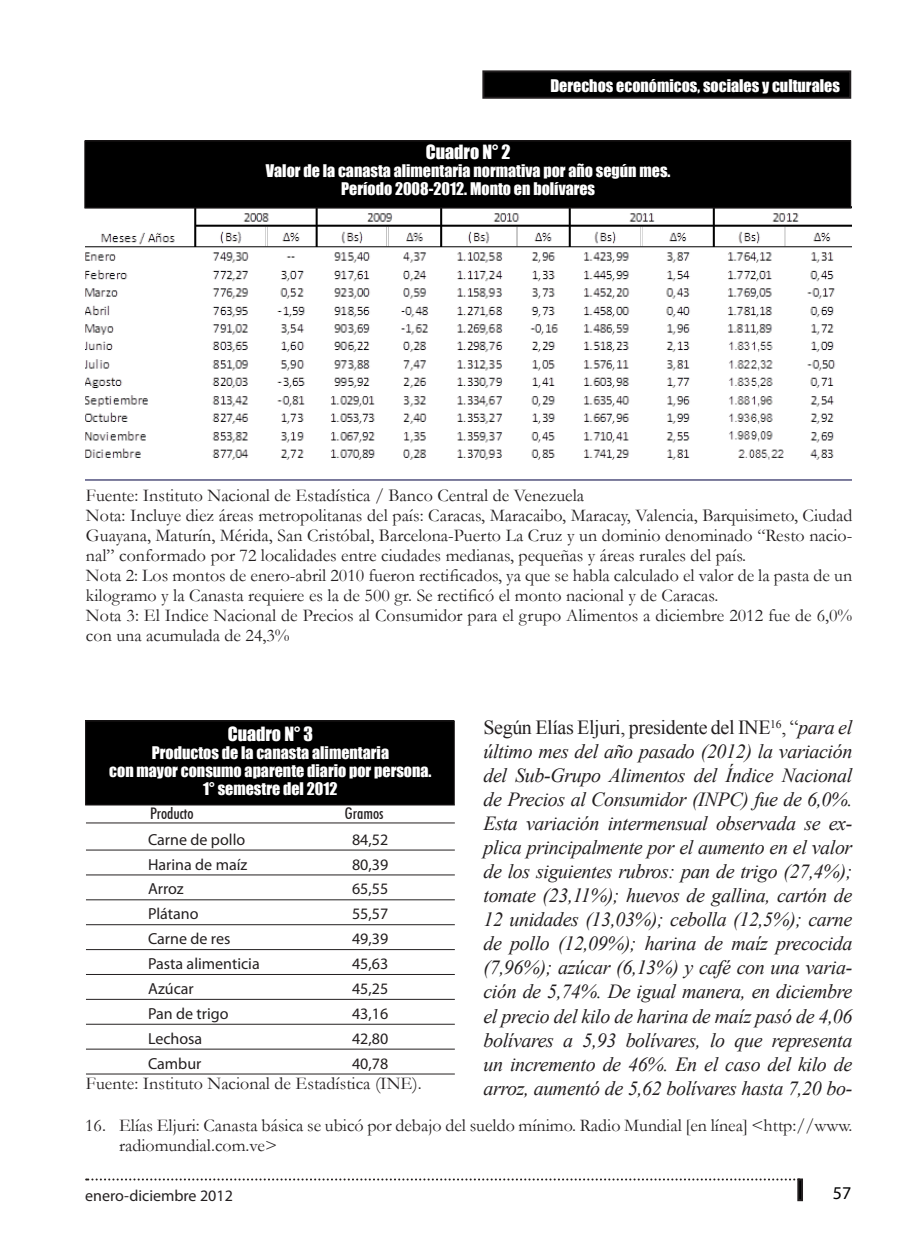
<style>
.page{position:relative;width:908px;height:1248px;background:#fff}
.page>*{position:absolute;margin:0;border:0;box-sizing:border-box;transform-origin:0 0}
.Fuente{font:italic 20px/24px "Times New Roman";letter-spacing:-.02em;color:#231f20;text-align:justify}
.Fuente-2{font:18px/20px "Garamond";color:#231f20}
.Pie_de_página{font:18px/20px "Garamond";color:#231f20}
.Tabla_Subtítulos{font:18px "Impact";color:#fff}
.t1{font:18px "Myriad Pro";color:#000}
.Tabla_título{font:16px/18px "Impact";color:#fff;text-align:center}
.Tabla{font:16px "Myriad Pro";color:#231f20}
.Tabla_Subtítulos-2{font:500 condensed 16px "Futura BT";color:#231f20}
.s1{font-style:normal}
</style>
<div class="page">
<div style="left:483px;top:71px;width:366px;height:27px;background:#000"></div>
<div style="left:482px;top:70px;width:368px;height:29px;border:2px solid #231f20"></div>
<svg style="left:86px;top:1178px;width:710px;height:2px"></svg>
<div style="left:797px;top:1178px;width:5px;height:22px;border:2px solid #231f20"></div>
<img style="left:85px;top:208px;width:765px;height:273px">
<div style="left:85px;top:141px;width:765px;height:67px;background:#000"></div>
<div style="left:84px;top:140px;width:766px;height:68px;border:1px solid #231f20"></div>
<hr style="left:86px;top:849px;width:368px;height:1px;background:#231f20">
<hr style="left:86px;top:874px;width:368px;height:1px;background:#231f20">
<hr style="left:86px;top:899px;width:368px;height:1px;background:#231f20">
<hr style="left:86px;top:924px;width:368px;height:1px;background:#231f20">
<hr style="left:86px;top:949px;width:368px;height:1px;background:#231f20">
<hr style="left:86px;top:974px;width:368px;height:1px;background:#231f20">
<hr style="left:86px;top:998px;width:368px;height:1px;background:#231f20">
<hr style="left:86px;top:1023px;width:368px;height:1px;background:#231f20">
<hr style="left:86px;top:1048px;width:368px;height:1px;background:#231f20">
<hr style="left:86px;top:1073px;width:368px;height:1px;background:#231f20">
<hr style="left:86px;top:822px;width:368px;height:1px;background:#231f20">
<div style="left:86px;top:720px;width:368px;height:85px;background:#000"></div>
<div style="left:85px;top:720px;width:369px;height:85px;border:1px solid #231f20"></div>
<p class="Tabla_título" style="left:550px;top:76px;width:291px">Derechos económicos, sociales y culturales</p>
<p class="Tabla_Subtítulos" style="left:425px;top:138px;width:86px">Cuadro N° 2</p>
<p class="Tabla_título" style="left:266px;top:161px;width:406px">Valor de la canasta alimentaria normativa por año según mes.</p>
<p class="Tabla_título" style="left:341px;top:179px;width:255px">Período 2008-2012. Monto en bolívares</p>
<p class="Fuente-2" style="left:86px;top:485px;width:499px">Fuente: Instituto Nacional de Estadística / Banco Central de Venezuela</p>
<p class="Fuente-2" style="left:86px;top:505px;width:767px;text-align:justify">Nota: Incluye diez áreas metropolitanas del país: Caracas, Maracaibo, Maracay, Valencia, Barquisimeto, Ciudad Guayana, Maturín, Mérida, San Cristóbal, Barcelona-Puerto La Cruz y un dominio denominado “Resto nacio&shy;nal” conformado por 72 localidades entre ciudades medianas, pequeñas y áreas rurales del país.</p>
<p class="Fuente-2" style="left:86px;top:565px;width:767px">Nota 2: Los montos de enero-abril 2010 fueron rectificados, ya que se habla calculado el valor de la pasta de un kilogramo y la Canasta requiere es la de 500 gr. Se rectificó el monto nacional y de Caracas.</p>
<p class="Fuente-2" style="left:86px;top:605px;width:767px">Nota 3: El Indice Nacional de Precios al Consumidor para el grupo Alimentos a diciembre 2012 fue de 6,0% con una acumulada de 24,3%</p>
<p class="Tabla_Subtítulos" style="left:227px;top:719px;width:87px">Cuadro N° 3</p>
<p class="Tabla_título" style="left:109px;top:742px;width:324px">Productos de la canasta alimentaria<br>con mayor consumo aparente diario por persona.</p>
<p class="Tabla_título" style="left:203px;top:778px;width:136px">1° semestre del 2012</p>
<p class="Tabla_Subtítulos-2" style="left:150px;top:803px;width:45px">Producto</p>
<p class="Tabla_Subtítulos-2" style="left:345px;top:803px;width:40px">Gramos</p>
<p class="Tabla" style="left:148px;top:829px;width:99px">Carne de pollo</p>
<p class="Tabla" style="left:352px;top:829px;width:38px">84,52</p>
<p class="Tabla" style="left:148px;top:854px;width:101px">Harina de maíz</p>
<p class="Tabla" style="left:352px;top:854px;width:38px">80,39</p>
<p class="Tabla" style="left:148px;top:879px;width:37px">Arroz</p>
<p class="Tabla" style="left:352px;top:879px;width:38px">65,55</p>
<p class="Tabla" style="left:148px;top:904px;width:52px">Plátano</p>
<p class="Tabla" style="left:352px;top:904px;width:38px">55,57</p>
<p class="Tabla" style="left:148px;top:928px;width:84px">Carne de res</p>
<p class="Tabla" style="left:352px;top:928px;width:38px">49,39</p>
<p class="Tabla" style="left:148px;top:953px;width:113px">Pasta alimenticia</p>
<p class="Tabla" style="left:352px;top:953px;width:38px">45,63</p>
<p class="Tabla" style="left:148px;top:978px;width:47px">Azúcar</p>
<p class="Tabla" style="left:352px;top:978px;width:38px">45,25</p>
<p class="Tabla" style="left:148px;top:1003px;width:82px">Pan de trigo</p>
<p class="Tabla" style="left:352px;top:1003px;width:38px">43,16</p>
<p class="Tabla" style="left:148px;top:1028px;width:56px">Lechosa</p>
<p class="Tabla" style="left:352px;top:1028px;width:38px">42,80</p>
<p class="Tabla" style="left:148px;top:1053px;width:55px">Cambur</p>
<p class="Tabla" style="left:352px;top:1053px;width:38px">40,78</p>
<p class="Fuente-2" style="left:86px;top:1072px;width:337px">Fuente: Instituto Nacional de Estadística (INE).</p>
<p class="Fuente" style="left:483px;top:715px;width:370px"><span class="s1">Según Elías Eljuri, presidente del INE</span><sup>16</sup><span class="s1">, “</span>para el último mes del año pasado (2012) la variación del Sub-Grupo Alimentos del Índice Nacional de Precios al Consumidor (INPC) fue de 6,0%.<br>Esta variación intermensual observada se ex&shy;plica principalmente por el aumento en el valor de los siguientes rubros: pan de trigo (27,4%); tomate (23,11%); huevos de gallina, cartón de 12 unidades (13,03%); cebolla (12,5%); carne de pollo (12,09%); harina de maíz precocida (7,96%); azúcar (6,13%) y café con una varia&shy;ción de 5,74%. De igual manera, en diciembre el precio del kilo de harina de maíz pasó de 4,06 bolívares a 5,93 bolívares, lo que representa un incremento de 46%. En el caso del kilo de arroz, aumentó de 5,62 bolívares hasta 7,20 bo-</p>
<p class="Pie_de_página" style="left:119px;top:1114px;width:734px;text-indent:-34px">16. Elías Eljuri: Canasta básica se ubicó por debajo del sueldo mínimo. Radio Mundial [en línea] &lt;http://www. radiomundial.com.ve&gt;</p>
<p class="Tabla" style="left:85px;top:1185px;width:149px">enero-diciembre 2012</p>
<p class="t1" style="left:832px;top:1181px;width:20px">57</p>
</div>
